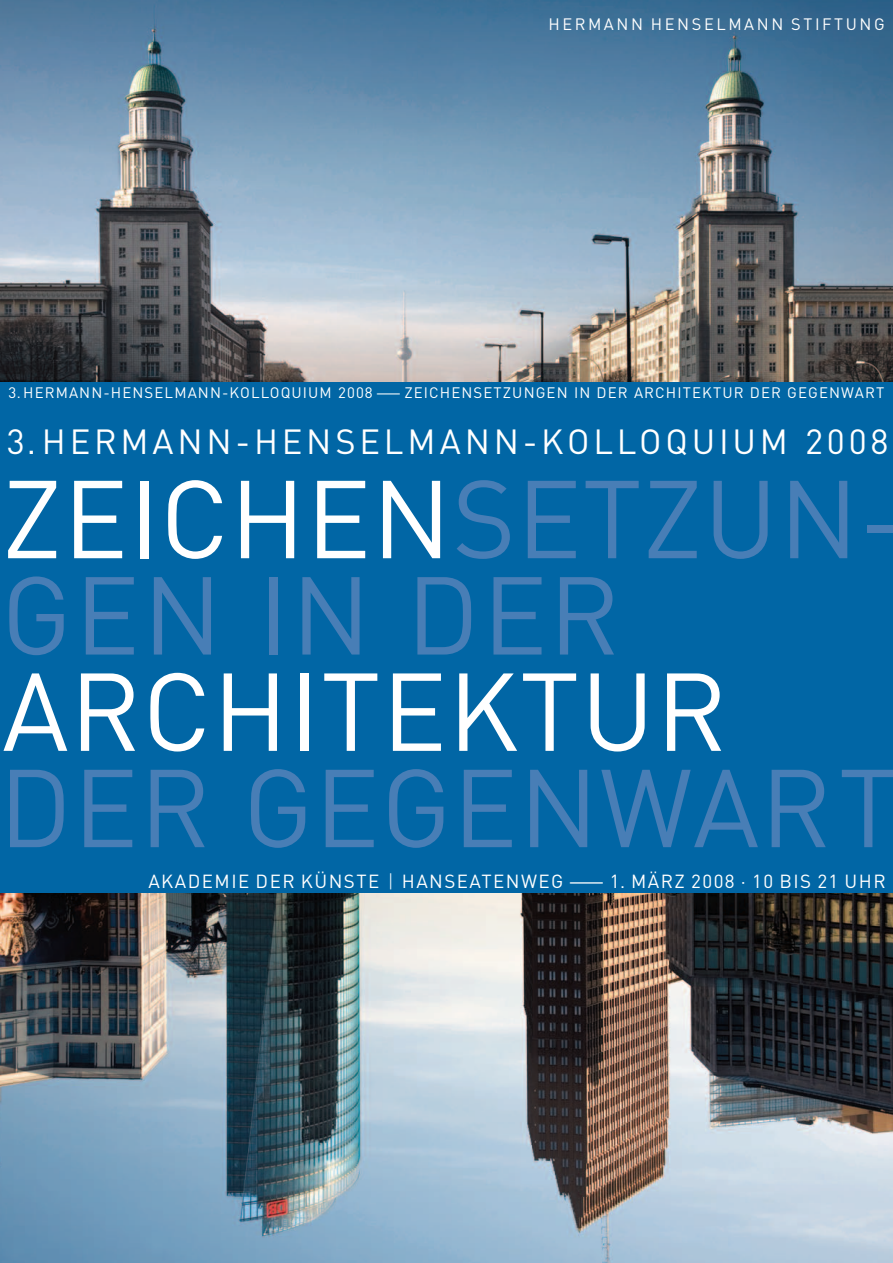
<style>
.page{position:relative;width:893px;height:1263px;background:#fff}
.page>*{position:absolute;margin:0;border:0;box-sizing:border-box;transform-origin:0 0}
.t1{font:108.75px/96.3px "DIN";letter-spacing:.01em;color:#487eb6}
.t2{font:108.75px "DIN";letter-spacing:.01em;color:#fff}
.t3{font:34.5px "DIN";letter-spacing:.11em;color:#fff}
.t4{font:18.75px "DIN";letter-spacing:.08em;color:#fff}
.t5{font:16.35px "DIN";letter-spacing:.155em;color:#fff}
.t6{font:15px "DIN";letter-spacing:.075em;color:#fff}
.s1{color:#fff}
.s2{font-weight:300}
</style>
<div class="page">
<img style="left:0;top:893px;width:893px;height:370px">
<img style="left:0;top:0;width:893px;height:383px">
<div style="left:0;top:383px;width:893px;height:510px;background:#0166a5"></div>
<p class="t5" style="left:548px;top:19px;width:338px">HERMANN HENSELMANN STIFTUNG</p>
<p class="t6" style="left:9px;top:387px;width:877px">3.HERMANN-HENSELMANN-KOLLOQUIUM 2008—ZEICHENSETZUNGEN IN DER ARCHITEKTUR DER GEGENWART</p>
<h2 class="t3" style="left:7px;top:430px;width:883px">3.HERMANN-HENSELMANN-KOLLOQUIUM 2008</h2>
<h1 class="t1" style="left:1px;top:483px;width:906px"><span class="s1">ZEICHEN</span>SETZUN-<br>GEN IN DER</h1>
<h1 class="t2" style="left:2px;top:673px;width:726px">ARCHITEKTUR</h1>
<h1 class="t1" style="left:-1px;top:772px;width:901px">DER GEGENWART</h1>
<p class="t4" style="left:148px;top:874px;width:739px">AKADEMIE DER KÜNSTE <span class="s2">|</span> HANSEATENWEG—1. MÄRZ 2008 · 10 BIS 21 UHR</p>
</div>
